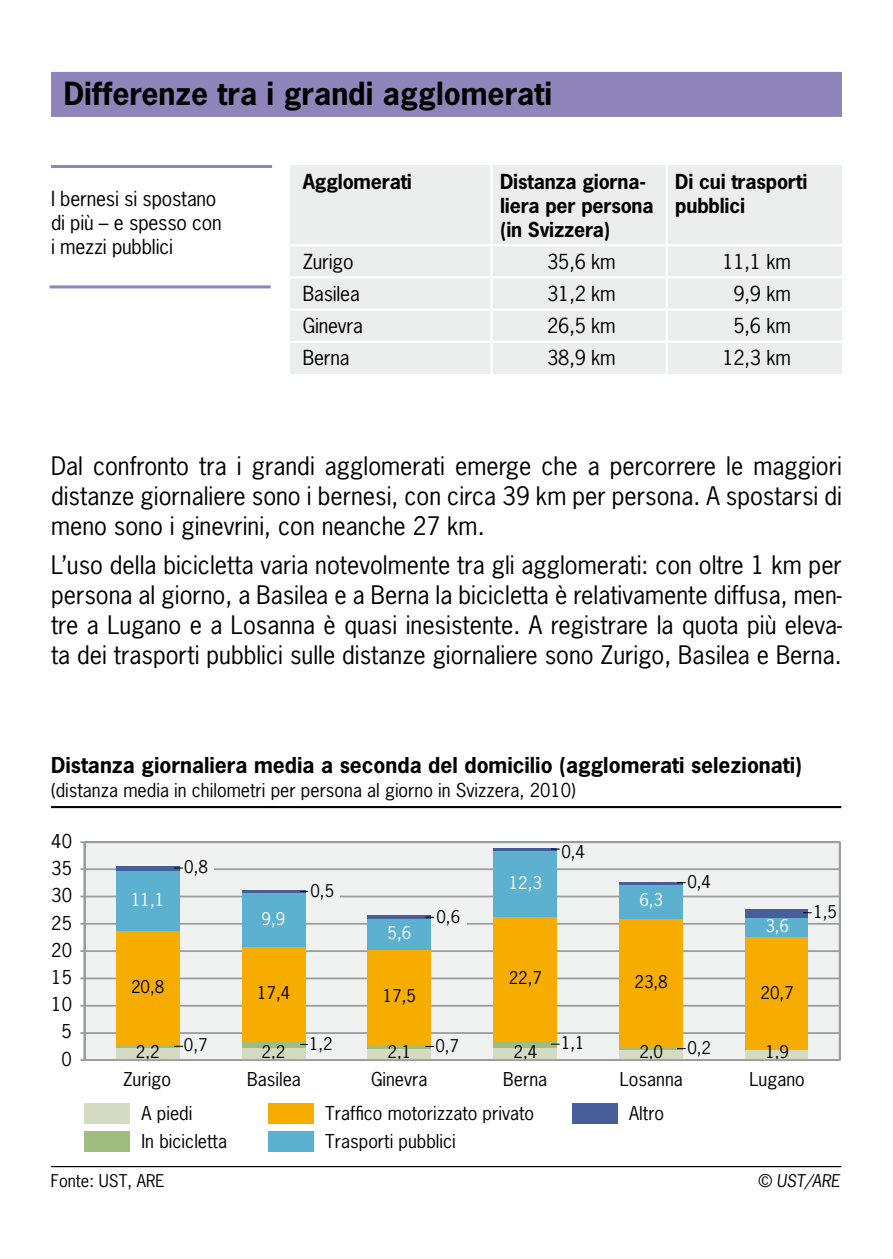
<style>
.page{position:relative;width:893px;height:1259px;background:#fff}
.page>*{position:absolute;margin:0;border:0;box-sizing:border-box;transform-origin:0 0}
.t1{font:700 30px "News Gothic Std";color:#000}
.t2{font:24px/30px "News Gothic Std";color:#000;text-align:justify}
.t3{font:700 21px "News Gothic Std";color:#000}
.t4{font:19.5px/24px "News Gothic Std";letter-spacing:-.01em;color:#000}
.t5{font:700 19.5px/24px "News Gothic Std";letter-spacing:-.01em;color:#000}
.t6{font:18px/28.2px "News Gothic Std";color:#000}
.t7{font:16.5px "News Gothic Std";color:#000}
.t8{font:16.5px "News Gothic Std";color:#fff}
.t9{font:italic 16.5px "News Gothic Std";color:#000}
.s1{font-style:normal}
</style>
<div class="page">
<div style="left:51px;top:72px;width:791px;height:45px;background:#9085ba"></div>
<div style="left:290px;top:165px;width:552px;height:209px;background:#eceded"></div>
<hr style="left:490px;top:165px;width:3px;height:79px;background:#fff">
<hr style="left:666px;top:165px;width:2px;height:79px;background:#fff">
<hr style="left:290px;top:244px;width:202px;height:2px;background:#fff">
<hr style="left:492px;top:244px;width:175px;height:2px;background:#fff">
<hr style="left:490px;top:246px;width:3px;height:30px;background:#fff">
<hr style="left:667px;top:244px;width:175px;height:2px;background:#fff">
<hr style="left:666px;top:246px;width:2px;height:30px;background:#fff">
<hr style="left:290px;top:276px;width:202px;height:2px;background:#fff">
<hr style="left:492px;top:276px;width:175px;height:2px;background:#fff">
<hr style="left:490px;top:278px;width:3px;height:30px;background:#fff">
<hr style="left:667px;top:276px;width:175px;height:2px;background:#fff">
<hr style="left:666px;top:278px;width:2px;height:30px;background:#fff">
<hr style="left:290px;top:308px;width:202px;height:3px;background:#fff">
<hr style="left:492px;top:308px;width:175px;height:3px;background:#fff">
<hr style="left:490px;top:311px;width:3px;height:30px;background:#fff">
<hr style="left:667px;top:308px;width:175px;height:3px;background:#fff">
<hr style="left:666px;top:311px;width:2px;height:30px;background:#fff">
<hr style="left:290px;top:341px;width:202px;height:2px;background:#fff">
<hr style="left:492px;top:341px;width:175px;height:2px;background:#fff">
<hr style="left:490px;top:343px;width:3px;height:31px;background:#fff">
<hr style="left:667px;top:341px;width:175px;height:2px;background:#fff">
<hr style="left:666px;top:343px;width:2px;height:31px;background:#fff">
<hr style="left:51px;top:165px;width:221px;height:3px;background:#9085ba">
<hr style="left:50px;top:285px;width:221px;height:3px;background:#9085ba">
<hr style="left:51px;top:1166px;width:790px;height:1px;background:#000">
<hr style="left:51px;top:806px;width:790px;height:2px;background:#000">
<svg style="left:80px;top:841px;width:761px;height:220px"></svg>
<hr style="left:85px;top:1032px;width:755px;height:2px;background:#9c9d9f">
<hr style="left:85px;top:1005px;width:755px;height:1px;background:#9c9d9f">
<hr style="left:85px;top:977px;width:755px;height:2px;background:#9c9d9f">
<hr style="left:85px;top:950px;width:755px;height:2px;background:#9c9d9f">
<hr style="left:85px;top:923px;width:755px;height:1px;background:#9c9d9f">
<hr style="left:85px;top:895px;width:755px;height:2px;background:#9c9d9f">
<hr style="left:85px;top:868px;width:755px;height:2px;background:#9c9d9f">
<div style="left:494px;top:1047px;width:63px;height:13px;background:#d3dcc2"></div>
<div style="left:494px;top:1041px;width:63px;height:6px;background:#a0bd7d"></div>
<div style="left:494px;top:917px;width:63px;height:124px;background:#f7ac00"></div>
<div style="left:494px;top:850px;width:63px;height:67px;background:#5cb0d0"></div>
<hr style="left:494px;top:848px;width:63px;height:2px;background:#465e99">
<div style="left:620px;top:1049px;width:63px;height:11px;background:#d3dcc2"></div>
<hr style="left:620px;top:1048px;width:63px;height:1px;background:#a0bd7d">
<div style="left:620px;top:918px;width:63px;height:130px;background:#f7ac00"></div>
<div style="left:620px;top:884px;width:63px;height:34px;background:#5cb0d0"></div>
<hr style="left:620px;top:882px;width:63px;height:2px;background:#465e99">
<div style="left:746px;top:1050px;width:62px;height:10px;background:#d3dcc2"></div>
<div style="left:746px;top:937px;width:62px;height:113px;background:#f7ac00"></div>
<div style="left:746px;top:917px;width:62px;height:20px;background:#5cb0d0"></div>
<div style="left:746px;top:909px;width:62px;height:8px;background:#465e99"></div>
<div style="left:173px;top:858px;width:41px;height:21px;background:#f0f1f1"></div>
<div style="left:300px;top:881px;width:40px;height:21px;background:#f0f1f1"></div>
<div style="left:426px;top:906px;width:40px;height:21px;background:#f0f1f1"></div>
<div style="left:85px;top:1103px;width:45px;height:20px;background:#d3dcc2"></div>
<div style="left:85px;top:1131px;width:45px;height:20px;background:#a0bd7d"></div>
<div style="left:269px;top:1103px;width:45px;height:20px;background:#f7ac00"></div>
<div style="left:269px;top:1131px;width:45px;height:20px;background:#5cb0d0"></div>
<div style="left:572px;top:1103px;width:46px;height:20px;background:#465e99"></div>
<div style="left:116px;top:1048px;width:63px;height:12px;background:#d3dcc2"></div>
<svg style="left:116px;top:1044px;width:63px;height:4px"></svg>
<div style="left:116px;top:931px;width:63px;height:113px;background:#f7ac00"></div>
<div style="left:116px;top:870px;width:63px;height:61px;background:#5cb0d0"></div>
<hr style="left:116px;top:866px;width:63px;height:4px;background:#465e99">
<div style="left:242px;top:1048px;width:63px;height:12px;background:#d3dcc2"></div>
<div style="left:242px;top:1041px;width:63px;height:7px;background:#a0bd7d"></div>
<div style="left:242px;top:946px;width:63px;height:95px;background:#f7ac00"></div>
<div style="left:242px;top:893px;width:63px;height:53px;background:#5cb0d0"></div>
<hr style="left:242px;top:890px;width:63px;height:3px;background:#465e99">
<div style="left:368px;top:1048px;width:63px;height:12px;background:#d3dcc2"></div>
<hr style="left:368px;top:1045px;width:63px;height:3px;background:#a0bd7d">
<div style="left:368px;top:949px;width:63px;height:96px;background:#f7ac00"></div>
<div style="left:368px;top:919px;width:63px;height:30px;background:#5cb0d0"></div>
<hr style="left:368px;top:915px;width:63px;height:4px;background:#465e99">
<hr style="left:85px;top:1059px;width:755px;height:2px;background:#9c9d9f">
<p class="t1" style="left:64px;top:74px;width:490px">Differenze tra i grandi agglomerati</p>
<p class="t4" style="left:51px;top:186px;width:172px">I bernesi si spostano di più – e spesso con i mezzi pubblici</p>
<p class="t5" style="left:303px;top:169px;width:111px">Agglomerati</p>
<p class="t5" style="left:500px;top:169px;width:155px">Distanza giorna&shy;liera per persona (in Svizzera)</p>
<p class="t5" style="left:675px;top:169px;width:134px">Di cui trasporti pubblici</p>
<p class="t4" style="left:303px;top:249px;width:52px">Zurigo</p>
<p class="t4" style="left:547px;top:249px;width:70px">35,6 km</p>
<p class="t4" style="left:722px;top:249px;width:70px">11,1 km</p>
<p class="t4" style="left:303px;top:282px;width:59px">Basilea</p>
<p class="t4" style="left:547px;top:282px;width:70px">31,2 km</p>
<p class="t4" style="left:733px;top:282px;width:59px">9,9 km</p>
<p class="t4" style="left:303px;top:314px;width:62px">Ginevra</p>
<p class="t4" style="left:547px;top:314px;width:70px">26,5 km</p>
<p class="t4" style="left:733px;top:314px;width:59px">5,6 km</p>
<p class="t4" style="left:303px;top:346px;width:48px">Berna</p>
<p class="t4" style="left:547px;top:346px;width:70px">38,9 km</p>
<p class="t4" style="left:722px;top:346px;width:70px">12,3 km</p>
<p class="t2" style="left:51px;top:451px;width:792px">Dal confronto tra i grandi agglomerati emerge che a percorrere le maggiori distanze giornaliere sono i bernesi, con circa 39 km per persona. A spostarsi di meno sono i ginevrini, con neanche 27 km.</p>
<p class="t2" style="left:51px;top:549px;width:792px">L’uso della bicicletta varia notevolmente tra gli agglomerati: con oltre 1 km per persona al giorno, a Basilea e a Berna la bicicletta è relativamente diffusa, men&shy;tre a Lugano e a Losanna è quasi inesistente. A registrare la quota più eleva&shy;ta dei trasporti pubblici sulle distanze giornaliere sono Zurigo, Basilea e Berna.</p>
<p class="t3" style="left:51px;top:751px;width:753px">Distanza giornaliera media a seconda del domicilio (agglomerati selezionati)</p>
<p class="t6" style="left:51px;top:776px;width:526px">(distanza media in chilometri per persona al giorno in Svizzera, 2010)</p>
<p class="t6" style="left:51px;top:826px;width:22px">40</p>
<p class="t6" style="left:51px;top:854px;width:22px">35</p>
<p class="t6" style="left:51px;top:881px;width:22px">30</p>
<p class="t6" style="left:51px;top:908px;width:22px">25</p>
<p class="t6" style="left:51px;top:935px;width:22px">20</p>
<p class="t6" style="left:51px;top:963px;width:22px">15</p>
<p class="t6" style="left:51px;top:990px;width:22px">10</p>
<p class="t6" style="left:61px;top:1017px;width:12px">5</p>
<p class="t6" style="left:61px;top:1044px;width:12px">0</p>
<p class="t8" style="left:131px;top:889px;width:35px">11,1</p>
<p class="t7" style="left:184px;top:856px;width:25px">0,8</p>
<p class="t7" style="left:131px;top:976px;width:35px">20,8</p>
<p class="t8" style="left:262px;top:908px;width:25px">9,9</p>
<p class="t7" style="left:310px;top:879px;width:25px">0,5</p>
<p class="t7" style="left:257px;top:982px;width:35px">17,4</p>
<p class="t8" style="left:388px;top:922px;width:25px">5,6</p>
<p class="t7" style="left:383px;top:985px;width:35px">17,5</p>
<p class="t7" style="left:436px;top:905px;width:25px">0,6</p>
<p class="t8" style="left:509px;top:872px;width:35px">12,3</p>
<p class="t7" style="left:561px;top:840px;width:25px">0,4</p>
<p class="t7" style="left:509px;top:967px;width:35px">22,7</p>
<p class="t8" style="left:639px;top:889px;width:25px">6,3</p>
<p class="t7" style="left:687px;top:871px;width:25px">0,4</p>
<p class="t7" style="left:634px;top:971px;width:35px">23,8</p>
<p class="t8" style="left:765px;top:915px;width:25px">3,6</p>
<p class="t7" style="left:760px;top:981px;width:35px">20,7</p>
<p class="t7" style="left:813px;top:901px;width:25px">1,5</p>
<p class="t7" style="left:136px;top:1041px;width:25px">2,2</p>
<p class="t7" style="left:184px;top:1034px;width:25px">0,7</p>
<p class="t7" style="left:262px;top:1041px;width:25px">2,2</p>
<p class="t7" style="left:309px;top:1032px;width:25px">1,2</p>
<p class="t7" style="left:388px;top:1041px;width:25px">2,1</p>
<p class="t7" style="left:435px;top:1035px;width:25px">0,7</p>
<p class="t7" style="left:514px;top:1041px;width:25px">2,4</p>
<p class="t7" style="left:561px;top:1032px;width:25px">1,1</p>
<p class="t7" style="left:639px;top:1041px;width:25px">2,0</p>
<p class="t7" style="left:687px;top:1037px;width:25px">0,2</p>
<p class="t7" style="left:765px;top:1041px;width:25px">1,9</p>
<p class="t6" style="left:123px;top:1064px;width:49px">Zurigo</p>
<p class="t6" style="left:247px;top:1064px;width:55px">Basilea</p>
<p class="t6" style="left:371px;top:1064px;width:58px">Ginevra</p>
<p class="t6" style="left:503px;top:1064px;width:45px">Berna</p>
<p class="t6" style="left:620px;top:1064px;width:65px">Losanna</p>
<p class="t6" style="left:749px;top:1064px;width:57px">Lugano</p>
<p class="t6" style="left:142px;top:1099px;width:87px">A piedi<br>In bicicletta</p>
<p class="t6" style="left:325px;top:1099px;width:210px">Traffico motorizzato privato<br>Trasporti pubblici</p>
<p class="t6" style="left:629px;top:1099px;width:37px">Altro</p>
<p class="t7" style="left:51px;top:1170px;width:115px">Fonte: UST, ARE</p>
<p class="t9" style="left:758px;top:1170px;width:83px"><span class="s1">©</span> UST/ARE</p>
</div>
